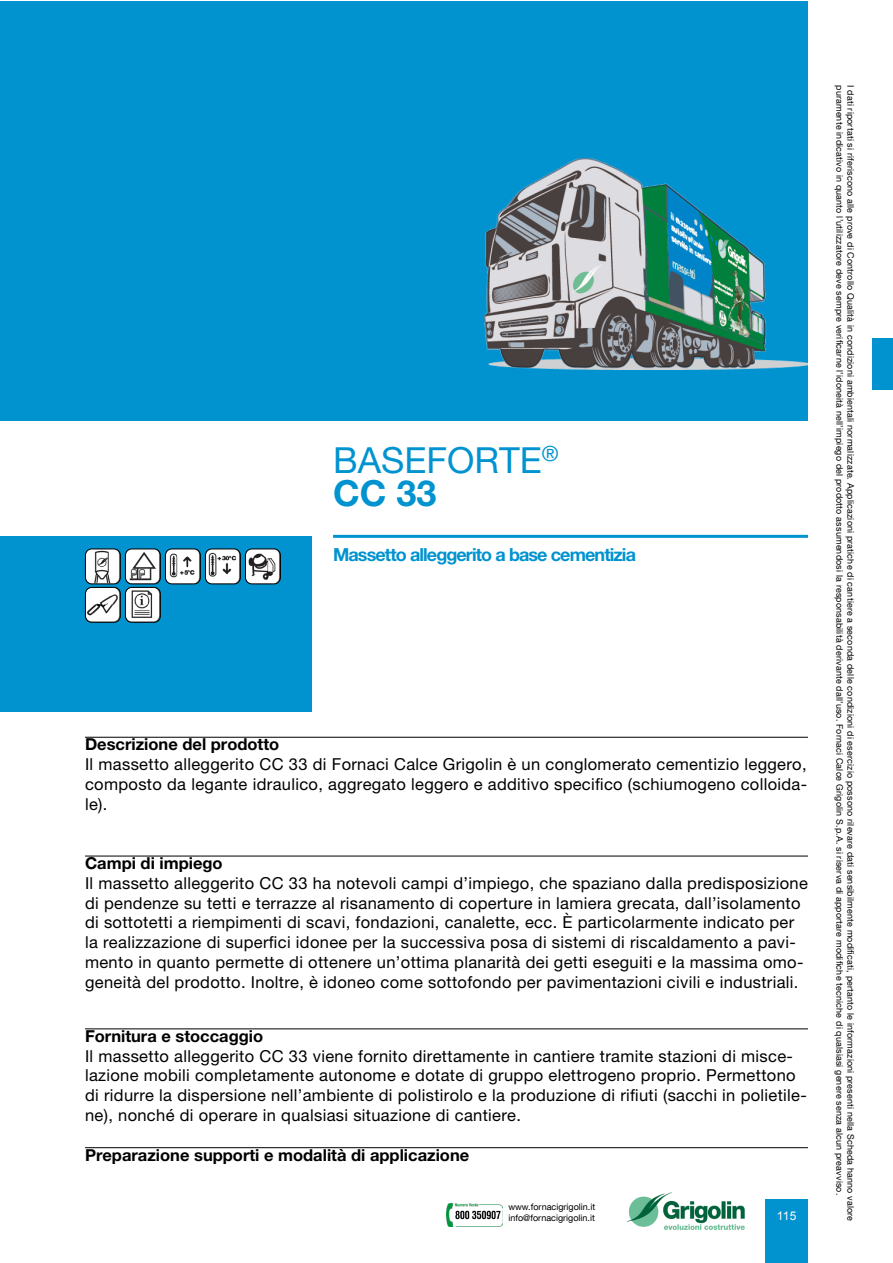
<style>
.page{position:relative;width:893px;height:1263px;background:#fff}
.page>*{position:absolute;margin:0;border:0;box-sizing:border-box;transform-origin:0 0}
.t1{font:36px/33px "Helvetica Neue LT Pro";color:#0093d0}
.t2{font:700 18px "Helvetica Neue LT Pro";letter-spacing:-.05em;color:#0093d0}
.t3{font:16.5px/19.8px "Helvetica Neue LT Pro";letter-spacing:.02em;color:#000}
.t4{font:700 16.5px "Helvetica Neue LT Pro";color:#000}
.t5{font:12px "Arial";color:#fff}
.t6{font:9px "Helvetica Neue LT Com";letter-spacing:.02em;color:#000}
.t7{font:9px/10.8px "Helvetica Neue LT Com";color:#000}
.s1{font-weight:700}
</style>
<div class="page">
<div style="left:765px;top:1199px;width:43px;height:64px;background:#0093d0"></div>
<div style="left:872px;top:338px;width:21px;height:51px;background:#0093d0"></div>
<img style="left:626px;top:1192px;width:119px;height:38px">
<img style="left:446px;top:1203px;width:57px;height:23px">
<div style="left:0;top:1px;width:808px;height:419px;background:#0093d0"></div>
<div style="left:0;top:536px;width:312px;height:176px;background:#0093d0"></div>
<img style="left:85px;top:549px;width:34px;height:34px">
<div style="left:85px;top:549px;width:36px;height:35px;border:1px solid #000;border-radius:6px"></div>
<img style="left:125px;top:549px;width:34px;height:34px">
<div style="left:125px;top:549px;width:36px;height:35px;border:1px solid #000;border-radius:6px"></div>
<img style="left:165px;top:549px;width:35px;height:34px">
<div style="left:165px;top:549px;width:36px;height:35px;border:1px solid #000;border-radius:6px"></div>
<img style="left:205px;top:549px;width:35px;height:34px">
<div style="left:205px;top:549px;width:36px;height:35px;border:1px solid #000;border-radius:6px"></div>
<img style="left:245px;top:549px;width:35px;height:33px">
<div style="left:245px;top:549px;width:36px;height:35px;border:1px solid #000;border-radius:6px"></div>
<img style="left:85px;top:587px;width:34px;height:34px">
<div style="left:85px;top:587px;width:36px;height:36px;border:1px solid #000;border-radius:6px"></div>
<img style="left:125px;top:587px;width:34px;height:34px">
<div style="left:125px;top:587px;width:36px;height:36px;border:1px solid #000;border-radius:6px"></div>
<hr style="left:85px;top:737px;width:723px;height:1px;background:#000">
<hr style="left:85px;top:856px;width:723px;height:1px;background:#000">
<hr style="left:85px;top:1028px;width:723px;height:1px;background:#000">
<hr style="left:85px;top:1147px;width:723px;height:1px;background:#000">
<img style="left:485px;top:158px;width:323px;height:212px">
<hr style="left:333px;top:535px;width:475px;height:3px;background:#0093d0">
<h1 class="t1" style="left:333px;top:443px;width:227px">BASEFORTE<sup>®<br></sup><span class="s1">CC 33</span></h1>
<p class="t2" style="left:333px;top:544px;width:304px">Massetto alleggerito a base cementizia</p>
<p class="t4" style="left:85px;top:734px;width:196px">Descrizione del prodotto</p>
<p class="t3" style="left:85px;top:754px;width:724px;text-align:justify">Il massetto alleggerito CC 33 di Fornaci Calce Grigolin è un conglomerato cementizio leggero, composto da legante idraulico, aggregato leggero e additivo specifico (schiumogeno colloida&shy;le).</p>
<p class="t4" style="left:85px;top:853px;width:139px">Campi di impiego</p>
<p class="t3" style="left:85px;top:873px;width:724px">Il massetto alleggerito CC 33 ha notevoli campi d’impiego, che spaziano dalla predisposizione di pendenze su tetti e terrazze al risanamento di coperture in lamiera grecata, dall’isolamento di sottotetti a riempimenti di scavi, fondazioni, canalette, ecc. È particolarmente indicato per la realizzazione di superfici idonee per la successiva posa di sistemi di riscaldamento a pavi&shy;mento in quanto permette di ottenere un’ottima planarità dei getti eseguiti e la massima omo&shy;geneità del prodotto. Inoltre, è idoneo come sottofondo per pavimentazioni civili e industriali.</p>
<p class="t4" style="left:85px;top:1026px;width:180px">Fornitura e stoccaggio</p>
<p class="t3" style="left:85px;top:1046px;width:723px">Il massetto alleggerito CC 33 viene fornito direttamente in cantiere tramite stazioni di misce&shy;lazione mobili completamente autonome e dotate di gruppo elettrogeno proprio. Permettono di ridurre la dispersione nell’ambiente di polistirolo e la produzione di rifiuti (sacchi in polietile&shy;ne), nonché di operare in qualsiasi situazione di cantiere.</p>
<p class="t4" style="left:85px;top:1144px;width:386px">Preparazione supporti e modalità di applicazione</p>
<p class="t7" style="left:508px;top:1201px;width:88px">www.fornacigrigolin.it info@fornacigrigolin.it</p>
<p class="t5" style="left:777px;top:1208px;width:21px">115</p>
<p class="t6" style="left:845px;top:85px;width:1112px;rotate:90deg">puramente indicativo in quanto l’utilizzatore deve sempre verificarne l’idoneità nell’impiego del prodotto assumendosi la responsabilità derivante dall’uso. Fornaci Calce Grigolin S.p.A. si riserva di apportare modifiche tecniche di qualsiasi genere senza alcun preavviso.</p>
<p class="t6" style="left:856px;top:85px;width:1138px;rotate:90deg">I dati riportati si riferiscono alle prove di Controllo Qualità in condizioni ambientali normalizzate. Applicazioni pratiche di cantiere a seconda delle condizioni di esercizio possono rilevare dati sensibilmente modificati, pertanto le informazioni presenti nella Scheda hanno valore</p>
</div>
